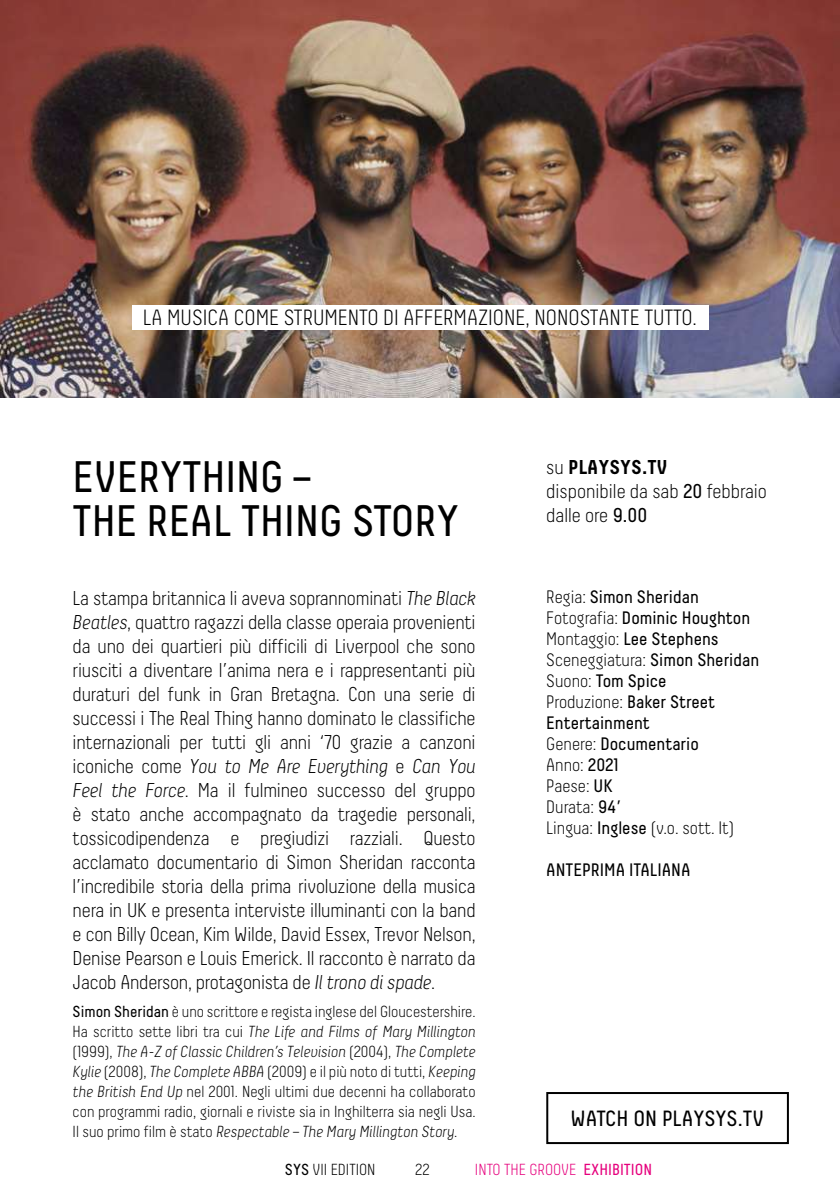
<style>
.page{position:relative;width:840px;height:1191px;background:#fff}
.page>*{position:absolute;margin:0;border:0;box-sizing:border-box;transform-origin:0 0}
.t1{font:44px/44px "Decima";color:#000}
.t2{font:300 22px "Decima";color:#000}
.t3{font:22px "Decima";color:#000}
.t4{font:300 20px/24px "Decima";letter-spacing:-.01em;color:#000;text-align:justify}
.t5{font:18px/21px "Decima";color:#000}
.t6{font:300 16px/20px "Decima";color:#000;text-align:justify}
.t7{font:300 16px "Decima";color:#e6007d}
.s1{font-style:italic}
.s2{font-weight:400}
.s3{font-weight:700}
.s4{font-weight:300}
</style>
<div class="page">
<img style="left:0;top:0;width:839px;height:397px">
<div style="left:132px;top:305px;width:576px;height:25px;background:#fff"></div>
<div style="left:546px;top:1092px;width:242px;height:52px;border:2px solid #000"></div>
<p class="t2" style="left:143px;top:305px;width:555px">LA MUSICA COME STRUMENTO DI AFFERMAZIONE, NONOSTANTE TUTTO.</p>
<h1 class="t1" style="left:73px;top:455px;width:387px">EVERYTHING –<br>THE REAL THING STORY</h1>
<p class="t4" style="left:73px;top:586px;width:404px">La stampa britannica li aveva soprannominati <span class="s1">The Black Beatles</span>, quattro ragazzi della classe operaia provenienti da uno dei quartieri più difficili di Liverpool che sono riusciti a diventare l’anima nera e i rappresentanti più duraturi del funk in Gran Bretagna. Con una serie di successi i The Real Thing hanno dominato le classifiche internazionali per tutti gli anni ‘70 grazie a canzoni iconiche come <span class="s1">You to Me Are Everything</span> e <span class="s1">Can You Feel the Force</span>. Ma il fulmineo successo del gruppo è stato anche accompagnato da tragedie personali, tossicodipendenza e pregiudizi razziali. Questo acclamato documentario di Simon Sheridan racconta l’incredibile storia della prima rivoluzione della musica nera in UK e presenta interviste illuminanti con la band e con Billy Ocean, Kim Wilde, David Essex, Trevor Nelson, Denise Pearson e Louis Emerick. Il racconto è narrato da Jacob Anderson, protagonista de <span class="s1">Il trono di spade</span>.</p>
<p class="t6" style="left:73px;top:1001px;width:404px"><span class="s2">Simon Sheridan</span> è uno scrittore e regista inglese del Gloucestershire.<br>Ha scritto sette libri tra cui <span class="s1">The Life and Films of Mary Millington </span>(1999), <span class="s1">The A-Z of Classic Children’s Television</span> (2004), <span class="s1">The Complete Kylie</span> (2008), <span class="s1">The Complete ABBA</span> (2009) e il più noto di tutti, <span class="s1">Keeping the British End Up</span> nel 2001. Negli ultimi due decenni ha collaborato con programmi radio, giornali e riviste sia in Inghilterra sia negli Usa.<br>Il suo primo film è stato <span class="s1">Respectable – The Mary Millington Story</span>.</p>
<p class="t4" style="left:546px;top:455px;width:222px;text-align:left">su <span class="s3">PLAYSYS.TV<br></span>disponibile da sab <span class="s2">20</span> febbraio dalle ore <span class="s2">9.00</span></p>
<p class="t5" style="left:546px;top:586px;width:214px"><span class="s4">Regia:</span> Simon Sheridan<br><span class="s4">Fotografia:</span> Dominic Houghton<br><span class="s4">Montaggio:</span> Lee Stephens<br><span class="s4">Sceneggiatura:</span> Simon Sheridan<br><span class="s4">Suono:</span> Tom Spice<br><span class="s4">Produzione:</span> Baker Street<br>Entertainment<br><span class="s4">Genere:</span> Documentario<br><span class="s4">Anno:</span> 2021<br><span class="s4">Paese:</span> UK<br><span class="s4">Durata:</span> 94’<br><span class="s4">Lingua:</span> Inglese <span class="s4">(v.o. sott. It)</span></p>
<p class="t5" style="left:546px;top:859px;width:146px">ANTEPRIMA ITALIANA</p>
<p class="t3" style="left:570px;top:1105px;width:195px">WATCH ON PLAYSYS.TV</p>
<p class="t6" style="left:285px;top:1159px;width:92px"><span class="s2">SYS</span> VII EDITION</p>
<p class="t6" style="left:415px;top:1159px;width:16px">22</p>
<p class="t7" style="left:474px;top:1161px;width:178px">INTO THE GROOVE <span class="s2">EXHIBITION</span></p>
</div>
